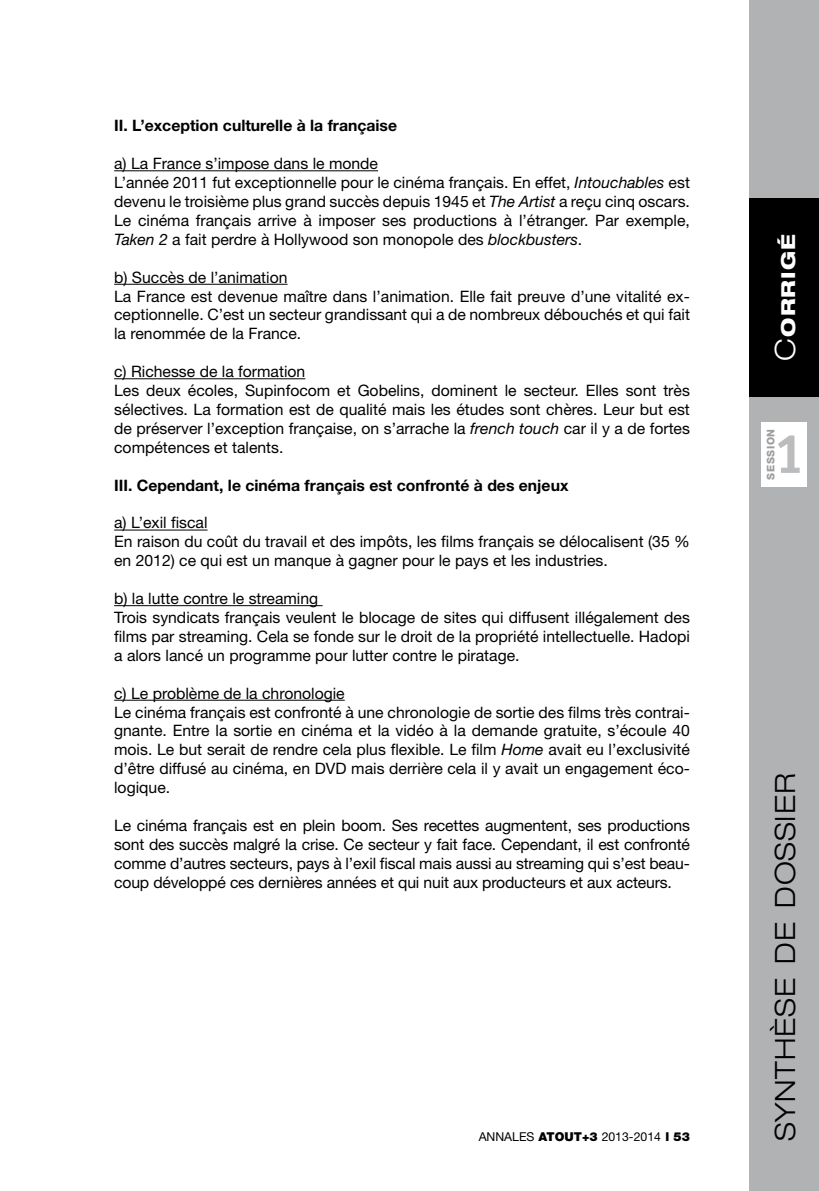
<style>
.page{position:relative;width:819px;height:1191px;background:#fff}
.page>*{position:absolute;margin:0;border:0;box-sizing:border-box;transform-origin:0 0}
.t1{font:700 56px "Officina Sans";color:#bbbcbe}
.t2{font:300 expanded 28px "Helvetica Neue";letter-spacing:.03em;color:#000}
.t3{font:800 expanded 19.25px "Helvetica Neue";letter-spacing:.05em;color:#fff}
.t4{font:15.75px/18.9px "Helvetica Neue";color:#000}
.t5{font:700 15.75px "Helvetica Neue";color:#000}
.t6{font:12.25px "Helvetica Neue";color:#000}
.t7{font:800 10.5px "Helvetica Neue";letter-spacing:.05em;color:#9c9d9f}
.s1{font-style:italic}
.s2{font-weight:900}
.s3{font-weight:300;font-size:28px}
</style>
<div class="page">
<div style="left:749px;top:0;width:70px;height:1191px;background:#b1b2b4"></div>
<div style="left:749px;top:198px;width:70px;height:199px;background:#000"></div>
<div style="left:761px;top:422px;width:45px;height:64px;background:#fff"></div>
<hr style="left:114px;top:170px;width:264px;height:1px;background:#000">
<hr style="left:114px;top:284px;width:173px;height:1px;background:#000">
<hr style="left:114px;top:378px;width:191px;height:1px;background:#000">
<hr style="left:114px;top:529px;width:93px;height:1px;background:#000">
<hr style="left:114px;top:605px;width:208px;height:1px;background:#000">
<hr style="left:114px;top:700px;width:231px;height:1px;background:#000">
<p class="t5" style="left:114px;top:116px;width:284px">II. L’exception culturelle à la française</p>
<p class="t4" style="left:114px;top:154px;width:577px">a) La France s’impose dans le monde<br>L’année 2011 fut exceptionnelle pour le cinéma français. En effet, <span class="s1">Intouchables</span> est devenu le troisième plus grand succès depuis 1945 et <span class="s1">The Artist</span> a reçu cinq oscars.<br>Le cinéma français arrive à imposer ses productions à l’étranger. Par exemple, <span class="s1">Taken 2</span> a fait perdre à Hollywood son monopole des <span class="s1">blockbusters</span>.</p>
<p class="t4" style="left:114px;top:267px;width:577px">b) Succès de l’animation<br>La France est devenue maître dans l’animation. Elle fait preuve d’une vitalité ex&shy;ceptionnelle. C’est un secteur grandissant qui a de nombreux débouchés et qui fait la renommée de la France.</p>
<p class="t4" style="left:114px;top:362px;width:577px">c) Richesse de la formation<br>Les deux écoles, Supinfocom et Gobelins, dominent le secteur. Elles sont très sélectives. La formation est de qualité mais les études sont chères. Leur but est de préserver l’exception française, on s’arrache la <span class="s1">french touch</span> car il y a de fortes compétences et talents.</p>
<p class="t5" style="left:114px;top:475px;width:456px">III. Cependant, le cinéma français est confronté à des enjeux</p>
<p class="t4" style="left:114px;top:513px;width:577px">a) L’exil fiscal<br>En raison du coût du travail et des impôts, les films français se délocalisent (35 % en 2012) ce qui est un manque à gagner pour le pays et les industries.</p>
<p class="t4" style="left:114px;top:589px;width:577px">b) la lutte contre le streaming<br>Trois syndicats français veulent le blocage de sites qui diffusent illégalement des films par streaming. Cela se fonde sur le droit de la propriété intellectuelle. Hadopi a alors lancé un programme pour lutter contre le piratage.</p>
<p class="t4" style="left:114px;top:683px;width:577px">c) Le problème de la chronologie<br>Le cinéma français est confronté à une chronologie de sortie des films très contrai&shy;gnante. Entre la sortie en cinéma et la vidéo à la demande gratuite, s’écoule 40 mois. Le but serait de rendre cela plus flexible. Le film <span class="s1">Home</span> avait eu l’exclusivité d’être diffusé au cinéma, en DVD mais derrière cela il y avait un engagement éco&shy;logique.</p>
<p class="t4" style="left:114px;top:815px;width:577px;text-align:justify">Le cinéma français est en plein boom. Ses recettes augmentent, ses productions sont des succès malgré la crise. Ce secteur y fait face. Cependant, il est confronté comme d’autres secteurs, pays à l’exil fiscal mais aussi au streaming qui s’est beau&shy;coup développé ces dernières années et qui nuit aux producteurs et aux acteurs.</p>
<p class="t6" style="left:478px;top:1129px;width:213px">ANNALES <span class="s2">ATOUT+3</span> 2013-2014 <span class="s2">l 53</span></p>
<p class="t3" style="left:775px;top:361px;width:128px;rotate:-90deg"><span class="s3">c</span>orrigé</p>
<p class="t7" style="left:764px;top:479px;width:52px;rotate:-90deg">SESSION</p>
<h1 class="t1" style="left:773px;top:419px;width:33px">1</h1>
<h2 class="t2" style="left:768px;top:1141px;width:369px;rotate:-90deg">synthèse de dossier</h2>
</div>
